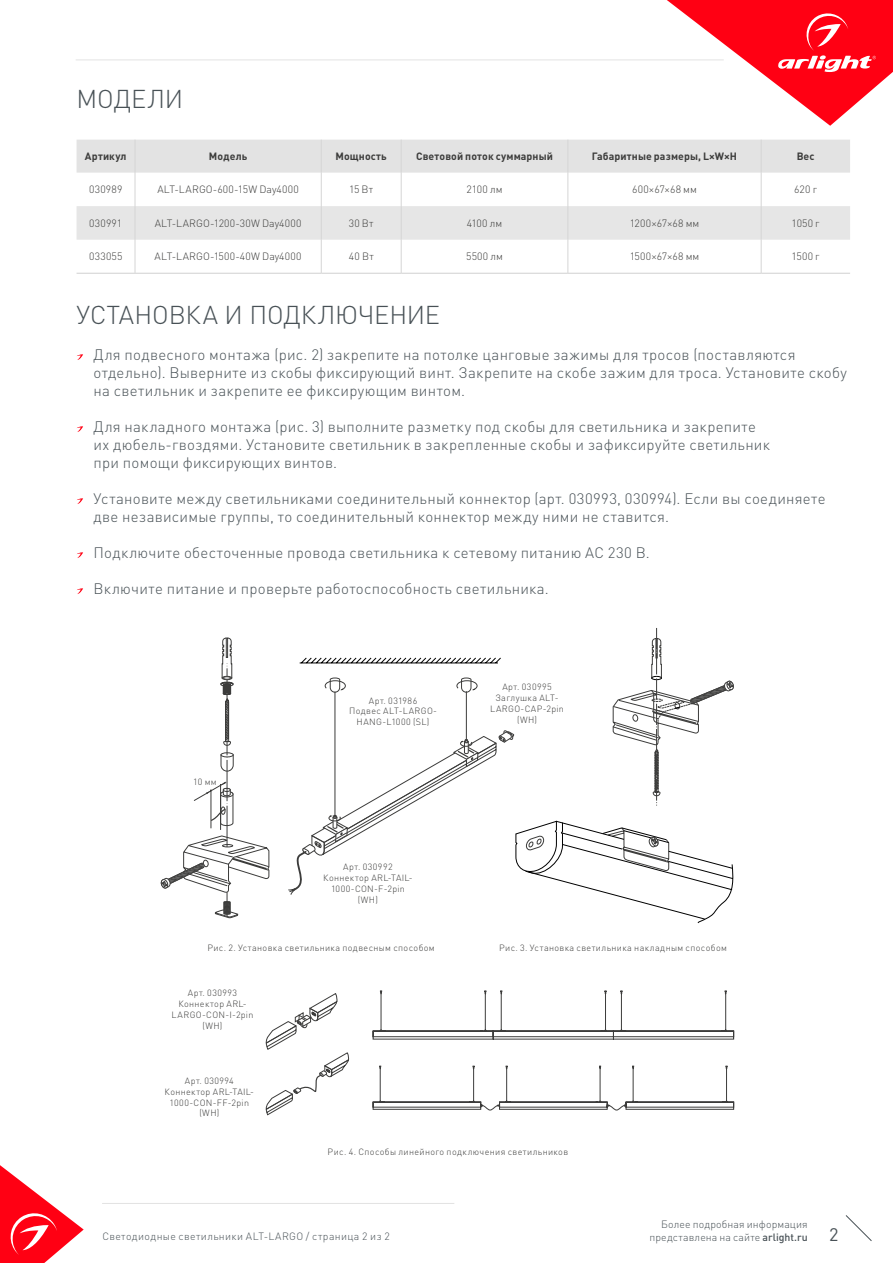
<style>
.page{position:relative;width:893px;height:1263px;background:#fff}
.page>*{position:absolute;margin:0;border:0;box-sizing:border-box;transform-origin:0 0}
.t1{font:300 25.5px "DIN Pro";letter-spacing:-.005em;color:#485156}
.t2{font:18px "DIN Pro";color:#485156}
.t3{font:300 15px/18px "DIN Pro";letter-spacing:.02em;color:#485156}
.t4{font:300 10.5px "DIN Pro";letter-spacing:.015em;color:#3c3c3b}
.t5{font:700 10.5px "DIN Pro";letter-spacing:.01em;color:#3c3c3b}
.t6{font:300 10.5px/12.6px "DIN Pro";letter-spacing:.01em;color:#485156;text-align:right}
.t7{font:300 10.5px "DIN Pro";letter-spacing:.03em;color:#485156}
.t8{font:300 9px/10.8px "DIN Pro";letter-spacing:.04em;color:#3c3c3b;text-align:center}
.s1{font-weight:500}
</style>
<div class="page">
<hr style="left:76px;top:60px;width:648px;height:1px;background:#e3e3e3">
<svg style="left:667px;top:0;width:226px;height:126px"></svg>
<svg style="left:0;top:1165px;width:84px;height:98px"></svg>
<svg style="left:845px;top:1215px;width:27px;height:26px"></svg>
<hr style="left:102px;top:1203px;width:352px;height:1px;background:#e3e3e3">
<div style="left:77px;top:140px;width:773px;height:33px;background:#e3e3e3"></div>
<div style="left:77px;top:206px;width:773px;height:34px;background:#e6e6e6"></div>
<hr style="left:135px;top:140px;width:1px;height:33px;background:#d5d5d5">
<hr style="left:321px;top:140px;width:1px;height:33px;background:#d5d5d5">
<hr style="left:401px;top:140px;width:1px;height:33px;background:#d5d5d5">
<hr style="left:567px;top:140px;width:1px;height:33px;background:#d5d5d5">
<hr style="left:761px;top:140px;width:1px;height:33px;background:#d5d5d5">
<hr style="left:135px;top:173px;width:1px;height:33px;background:#d5d5d5">
<hr style="left:135px;top:206px;width:1px;height:34px;background:#d5d5d5">
<hr style="left:135px;top:240px;width:1px;height:33px;background:#d5d5d5">
<hr style="left:321px;top:173px;width:1px;height:33px;background:#d5d5d5">
<hr style="left:321px;top:240px;width:1px;height:33px;background:#d5d5d5">
<hr style="left:401px;top:173px;width:1px;height:33px;background:#d5d5d5">
<hr style="left:401px;top:240px;width:1px;height:33px;background:#d5d5d5">
<hr style="left:567px;top:173px;width:1px;height:33px;background:#d5d5d5">
<hr style="left:567px;top:240px;width:1px;height:33px;background:#d5d5d5">
<hr style="left:761px;top:173px;width:1px;height:33px;background:#d5d5d5">
<hr style="left:761px;top:240px;width:1px;height:33px;background:#d5d5d5">
<hr style="left:321px;top:206px;width:1px;height:34px;background:#d5d5d5">
<hr style="left:401px;top:206px;width:1px;height:34px;background:#d5d5d5">
<hr style="left:567px;top:206px;width:1px;height:34px;background:#d5d5d5">
<hr style="left:761px;top:206px;width:1px;height:34px;background:#d5d5d5">
<hr style="left:77px;top:273px;width:58px;height:1px;background:#d0d0d0">
<hr style="left:135px;top:273px;width:186px;height:1px;background:#d0d0d0">
<hr style="left:321px;top:273px;width:80px;height:1px;background:#d0d0d0">
<hr style="left:401px;top:273px;width:167px;height:1px;background:#d0d0d0">
<hr style="left:568px;top:273px;width:193px;height:1px;background:#d0d0d0">
<hr style="left:761px;top:273px;width:89px;height:1px;background:#d0d0d0">
<svg style="left:161px;top:637px;width:108px;height:281px"></svg>
<svg style="left:288px;top:628px;width:446px;height:295px"></svg>
<svg style="left:266px;top:993px;width:83px;height:122px"></svg>
<svg style="left:373px;top:990px;width:361px;height:120px"></svg>
<svg style="left:77px;top:354px;width:6px;height:6px"></svg>
<svg style="left:77px;top:426px;width:6px;height:6px"></svg>
<svg style="left:77px;top:498px;width:6px;height:6px"></svg>
<svg style="left:77px;top:552px;width:6px;height:6px"></svg>
<svg style="left:77px;top:588px;width:6px;height:6px"></svg>
<h1 class="t1" style="left:77px;top:81px;width:108px">МОДЕЛИ</h1>
<p class="t5" style="left:85px;top:149px;width:43px">Артикул</p>
<p class="t5" style="left:209px;top:149px;width:40px">Модель</p>
<p class="t5" style="left:336px;top:149px;width:53px">Мощность</p>
<p class="t5" style="left:416px;top:149px;width:138px">Световой поток суммарный</p>
<p class="t5" style="left:592px;top:149px;width:147px">Габаритные размеры, L×W×H</p>
<p class="t5" style="left:797px;top:149px;width:19px">Вес</p>
<p class="t4" style="left:89px;top:182px;width:35px">030989</p>
<p class="t4" style="left:157px;top:182px;width:143px">ALT-LARGO-600-15W Day4000</p>
<p class="t4" style="left:349px;top:182px;width:26px">15 Вт</p>
<p class="t4" style="left:467px;top:182px;width:37px">2100 лм</p>
<p class="t4" style="left:632px;top:182px;width:66px">600×67×68 мм</p>
<p class="t4" style="left:794px;top:182px;width:24px">620 г</p>
<p class="t4" style="left:89px;top:216px;width:34px">030991</p>
<p class="t4" style="left:155px;top:216px;width:148px">ALT-LARGO-1200-30W Day4000</p>
<p class="t4" style="left:349px;top:216px;width:26px">30 Вт</p>
<p class="t4" style="left:467px;top:216px;width:37px">4100 лм</p>
<p class="t4" style="left:630px;top:216px;width:71px">1200×67×68 мм</p>
<p class="t4" style="left:792px;top:216px;width:29px">1050 г</p>
<p class="t4" style="left:89px;top:250px;width:35px">033055</p>
<p class="t4" style="left:155px;top:250px;width:148px">ALT-LARGO-1500-40W Day4000</p>
<p class="t4" style="left:349px;top:250px;width:26px">40 Вт</p>
<p class="t4" style="left:466px;top:250px;width:38px">5500 лм</p>
<p class="t4" style="left:630px;top:250px;width:71px">1500×67×68 мм</p>
<p class="t4" style="left:792px;top:250px;width:29px">1500 г</p>
<h1 class="t1" style="left:77px;top:297px;width:365px">УСТАНОВКА И ПОДКЛЮЧЕНИЕ</h1>
<p class="t3" style="left:94px;top:345px;width:755px">Для подвесного монтажа (рис. 2) закрепите на потолке цанговые зажимы для тросов (поставляются отдельно). Выверните из скобы фиксирующий винт. Закрепите на скобе зажим для троса. Установите скобу на светильник и закрепите ее фиксирующим винтом.</p>
<p class="t3" style="left:94px;top:417px;width:678px">Для накладного монтажа (рис. 3) выполните разметку под скобы для светильника и закрепите их дюбель-гвоздями. Установите светильник в закрепленные скобы и зафиксируйте светильник при помощи фиксирующих винтов.</p>
<p class="t3" style="left:94px;top:489px;width:733px">Установите между светильниками соединительный коннектор (арт. 030993, 030994). Если вы соединяете две независимые группы, то соединительный коннектор между ними не ставится.</p>
<p class="t3" style="left:94px;top:543px;width:558px">Подключите обесточенные провода светильника к сетевому питанию AC 230 В.</p>
<p class="t3" style="left:94px;top:579px;width:457px">Включите питание и проверьте работоспособность светильника.</p>
<p class="t8" style="left:193px;top:776px;width:25px">10 мм</p>
<p class="t8" style="left:349px;top:695px;width:89px">Арт. 031986<br>Подвес ALT-LARGO-<br>HANG-L1000 (SL)</p>
<p class="t8" style="left:490px;top:681px;width:75px">Арт. 030995<br>Заглушка ALT-<br>LARGO-CAP-2pin (WH)</p>
<p class="t8" style="left:323px;top:861px;width:91px">Арт. 030992<br>Коннектор ARL-TAIL-<br>1000-CON-F-2pin (WH)</p>
<p class="t8" style="left:207px;top:942px;width:229px">Рис. 2. Установка светильника подвесным способом</p>
<p class="t8" style="left:499px;top:942px;width:229px">Рис. 3. Установка светильника накладным способом</p>
<p class="t8" style="left:172px;top:987px;width:83px">Арт. 030993<br>Коннектор ARL-<br>LARGO-CON-I-2pin (WH)</p>
<p class="t8" style="left:165px;top:1075px;width:91px">Арт. 030994<br>Коннектор ARL-TAIL-<br>1000-CON-FF-2pin (WH)</p>
<p class="t8" style="left:328px;top:1146px;width:242px">Рис. 4. Способы линейного подключения светильников</p>
<p class="t6" style="left:649px;top:1217px;width:160px">Более подробная информация представлена на сайте <span class="s1">arlight.ru</span></p>
<p class="t7" style="left:102px;top:1229px;width:289px">Светодиодные светильники ALT-LARGO / страница 2 из 2</p>
<p class="t2" style="left:829px;top:1222px;width:11px">2</p>
</div>
